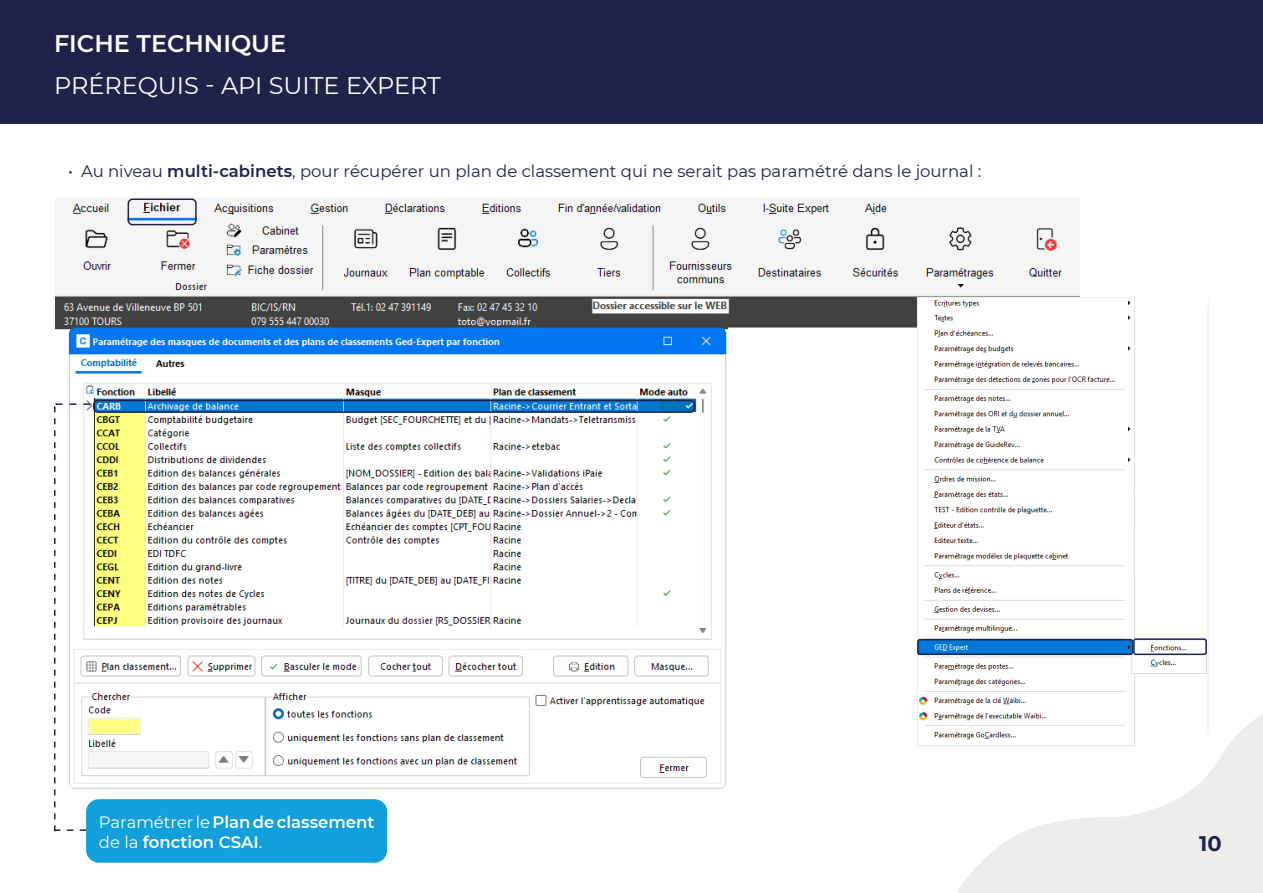
<style>
.page{position:relative;width:1263px;height:893px;background:#fff}
.page>*{position:absolute;margin:0;border:0;box-sizing:border-box;transform-origin:0 0}
.t1{font:24px "Montserrat";color:#fff}
.t2{font:600 24px "Montserrat";color:#fff}
.t3{font:700 21px "Montserrat";color:#1f2349}
.t4{font:16.5px "Montserrat";color:#1f2349}
.t5{font:600 16.5px/19.8px "Montserrat";color:#fff}
.s1{font-weight:600}
.s2{font-weight:400}
</style>
<div class="page">
<div style="left:0;top:0;width:1263px;height:123px;background:#1f2349"></div>
<svg style="left:956px;top:714px;width:307px;height:179px;fill:#eeedeb"></svg>
<img style="left:56px;top:201px;width:1023px;height:591px">
<div style="left:128px;top:198px;width:69px;height:27px;border:2px solid #1f2349;border-radius:4px"></div>
<div style="left:86px;top:799px;width:301px;height:64px;background:#11a0dc;border-radius:13px"></div>
<svg style="left:54px;top:403px;width:36px;height:428px"></svg>
<div style="left:93px;top:400px;width:602px;height:13px;border:2px solid #1f2349;border-radius:4px"></div>
<img style="left:919px;top:299px;width:287px;height:445px">
<div style="left:1136px;top:734px;width:73px;height:18px;background:#fff"></div>
<div style="left:1135px;top:289px;width:73px;height:17px;background:#fff"></div>
<div style="left:917px;top:639px;width:216px;height:16px;border:2px solid #1f2349;border-radius:2px"></div>
<div style="left:1133px;top:638px;width:74px;height:17px;border:2px solid #1f2349;border-radius:2px"></div>
<h1 class="t2" style="left:54px;top:26px;width:234px">FICHE TECHNIQUE</h1>
<h1 class="t1" style="left:54px;top:69px;width:388px">PRÉREQUIS - API SUITE EXPERT</h1>
<p class="t4" style="left:68px;top:160px;width:914px">• Au niveau <span class="s1">multi-cabinets</span>, pour récupérer un plan de classement qui ne serait pas paramétré dans le journal :</p>
<p class="t5" style="left:99px;top:811px;width:277px"><span class="s2">Paramétrer le</span> Plan de classement <span class="s2">de la</span> fonction CSAI<span class="s2">.</span></p>
<p class="t3" style="left:1199px;top:829px;width:24px">10</p>
</div>
